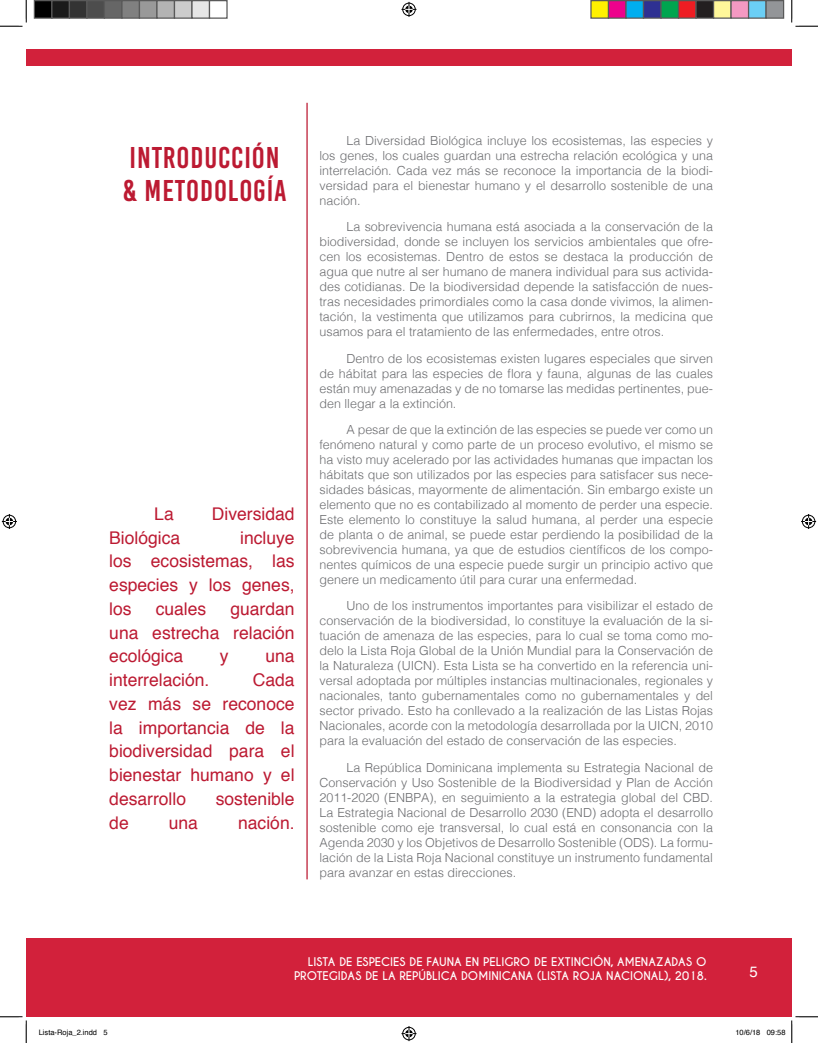
<style>
.page{position:relative;width:818px;height:1043px;background:#fff}
.page>*{position:absolute;margin:0;border:0;box-sizing:border-box;transform-origin:0 0}
.t1{font:30px "Bebas Kai";letter-spacing:.03em;color:#bc1a32}
.t2{font:17.5px/23.8px "Helvetica";color:#bc1a32;text-align:justify}
.t3{font:15px "Helvetica";color:#fff}
.Texto_general{font:300 12.5px/15px "Helvetica";color:#6c6d70;text-align:justify}
.t4{font:700 11.25px/13.5px "Caviar Dreams";color:#fff;text-align:right}
.t5{font:7.5px "Helvetica";color:#000}
</style>
<div class="page">
<div style="left:27px;top:49px;width:764px;height:17px;background:#d2213b"></div>
<div style="left:27px;top:938px;width:764px;height:78px;background:#d2213b"></div>
<svg style="left:26px;top:49px;width:1px;height:17px"></svg>
<hr style="left:26px;top:938px;width:1px;height:78px;background:#d2213b">
<hr style="left:306px;top:103px;width:2px;height:776px;background:#bc1a32">
<svg style="left:0;top:0;width:27px;height:27px"></svg>
<svg style="left:0;top:1016px;width:27px;height:26px"></svg>
<svg style="left:791px;top:0;width:27px;height:27px"></svg>
<svg style="left:401px;top:2px;width:15px;height:15px"></svg>
<svg style="left:401px;top:1026px;width:15px;height:15px"></svg>
<svg style="left:2px;top:514px;width:15px;height:15px"></svg>
<svg style="left:801px;top:514px;width:15px;height:15px"></svg>
<div style="left:34px;top:1px;width:18px;height:17px;background:#000"></div>
<div style="left:34px;top:0;width:18px;height:19px;border:1px solid #595959"></div>
<div style="left:52px;top:1px;width:17px;height:17px;background:#1a1a1a"></div>
<div style="left:51px;top:0;width:19px;height:19px;border:1px solid #595959"></div>
<div style="left:69px;top:1px;width:18px;height:17px;background:#333"></div>
<div style="left:69px;top:0;width:19px;height:19px;border:1px solid #595959"></div>
<div style="left:87px;top:1px;width:17px;height:17px;background:#4d4d4d"></div>
<div style="left:86px;top:0;width:19px;height:19px;border:1px solid #595959"></div>
<div style="left:104px;top:1px;width:18px;height:17px;background:#666"></div>
<div style="left:104px;top:0;width:18px;height:19px;border:1px solid #595959"></div>
<div style="left:122px;top:1px;width:17px;height:17px;background:#808080"></div>
<div style="left:121px;top:0;width:19px;height:19px;border:1px solid #595959"></div>
<div style="left:139px;top:1px;width:18px;height:17px;background:#999"></div>
<div style="left:139px;top:0;width:19px;height:19px;border:1px solid #595959"></div>
<div style="left:157px;top:1px;width:17px;height:17px;background:#b3b3b3"></div>
<div style="left:156px;top:0;width:19px;height:19px;border:1px solid #595959"></div>
<div style="left:174px;top:1px;width:18px;height:17px;background:#ccc"></div>
<div style="left:174px;top:0;width:18px;height:19px;border:1px solid #595959"></div>
<div style="left:192px;top:1px;width:17px;height:17px;background:#e6e6e6"></div>
<div style="left:191px;top:0;width:19px;height:19px;border:1px solid #595959"></div>
<div style="left:209px;top:0;width:19px;height:19px;border:1px solid #595959"></div>
<div style="left:591px;top:1px;width:17px;height:17px;background:#fff101"></div>
<div style="left:590px;top:0;width:19px;height:19px;border:1px solid #595959"></div>
<div style="left:608px;top:1px;width:18px;height:17px;background:#ed028c"></div>
<div style="left:608px;top:0;width:18px;height:19px;border:1px solid #595959"></div>
<div style="left:626px;top:1px;width:17px;height:17px;background:#00aeef"></div>
<div style="left:625px;top:0;width:19px;height:19px;border:1px solid #595959"></div>
<div style="left:643px;top:1px;width:18px;height:17px;background:#2e3092"></div>
<div style="left:642px;top:0;width:19px;height:19px;border:1px solid #595959"></div>
<div style="left:661px;top:1px;width:17px;height:17px;background:#00a54f"></div>
<div style="left:660px;top:0;width:19px;height:19px;border:1px solid #595959"></div>
<div style="left:678px;top:1px;width:18px;height:17px;background:#ee1d23"></div>
<div style="left:678px;top:0;width:18px;height:19px;border:1px solid #595959"></div>
<div style="left:696px;top:1px;width:17px;height:17px;background:#231f20"></div>
<div style="left:695px;top:0;width:19px;height:19px;border:1px solid #595959"></div>
<div style="left:713px;top:1px;width:18px;height:17px;background:#fff79a"></div>
<div style="left:712px;top:0;width:19px;height:19px;border:1px solid #595959"></div>
<div style="left:731px;top:1px;width:17px;height:17px;background:#f499c2"></div>
<div style="left:730px;top:0;width:19px;height:19px;border:1px solid #595959"></div>
<div style="left:748px;top:1px;width:18px;height:17px;background:#6bcff6"></div>
<div style="left:748px;top:0;width:18px;height:19px;border:1px solid #595959"></div>
<div style="left:766px;top:1px;width:17px;height:17px;background:#939598"></div>
<div style="left:765px;top:0;width:19px;height:19px;border:1px solid #595959"></div>
<svg style="left:766px;top:1015px;width:52px;height:27px"></svg>
<p class="t1" style="left:129px;top:142px;width:152px">INTRODUCCIÓN</p>
<p class="t1" style="left:123px;top:174px;width:166px">&amp; METODOLOGÍA</p>
<p class="t2" style="left:154px;top:502px;width:21px">La</p>
<p class="t2" style="left:212px;top:502px;width:84px">Diversidad</p>
<p class="t2" style="left:109px;top:526px;width:72px">Biológica</p>
<p class="t2" style="left:109px;top:526px;width:187px;text-indent:131px">incluye los ecosistemas, las especies y los genes, los</p>
<p class="t2" style="left:109px;top:597px;width:187px;text-indent:121px">guardan una estrecha relación ecológica</p>
<p class="t2" style="left:156px;top:597px;width:52px">cuales</p>
<p class="t2" style="left:220px;top:645px;width:10px">y</p>
<p class="t2" style="left:265px;top:645px;width:31px">una</p>
<p class="t2" style="left:109px;top:668px;width:187px;text-indent:143px">Cada vez más se reconoce la importancia de la biodiversidad para el bienestar humano y el desarrollo</p>
<p class="t2" style="left:109px;top:668px;width:102px">interrelación.</p>
<p class="t2" style="left:216px;top:787px;width:80px">sostenible</p>
<p class="t2" style="left:109px;top:811px;width:21px">de</p>
<p class="t2" style="left:169px;top:811px;width:31px">una</p>
<p class="t2" style="left:238px;top:811px;width:58px">nación.</p>
<p class="Texto_general" style="left:319px;top:132px;width:395px;text-indent:27px">La Diversidad Biológica incluye los ecosistemas, las especies y los genes, los cuales guardan una estrecha relación ecológica y una interrelación. Cada vez más se reconoce la importancia de la biodi&shy;versidad para el bienestar humano y el desarrollo sostenible de una nación.</p>
<p class="Texto_general" style="left:319px;top:218px;width:395px;text-indent:27px">La sobrevivencia humana está asociada a la conservación de la biodiversidad, donde se incluyen los servicios ambientales que ofre&shy;cen los ecosistemas. Dentro de estos se destaca la producción de agua que nutre al ser humano de manera individual para sus activida&shy;des cotidianas. De la biodiversidad depende la satisfacción de nues&shy;tras necesidades primordiales como la casa donde vivimos, la alimen&shy;tación, la vestimenta que utilizamos para cubrirnos, la medicina que usamos para el tratamiento de las enfermedades, entre otros.</p>
<p class="Texto_general" style="left:319px;top:350px;width:395px;text-indent:27px">Dentro de los ecosistemas existen lugares especiales que sirven de hábitat para las especies de flora y fauna, algunas de las cuales están muy amenazadas y de no tomarse las medidas pertinentes, pue&shy;den llegar a la extinción.</p>
<p class="Texto_general" style="left:319px;top:421px;width:395px;text-indent:27px">A pesar de que la extinción de las especies se puede ver como un fenómeno natural y como parte de un proceso evolutivo, el mismo se ha visto muy acelerado por las actividades humanas que impactan los hábitats que son utilizados por las especies para satisfacer sus nece&shy;sidades básicas, mayormente de alimentación. Sin embargo existe un elemento que no es contabilizado al momento de perder una especie.<br>Este elemento lo constituye la salud humana, al perder una especie de planta o de animal, se puede estar perdiendo la posibilidad de la sobrevivencia humana, ya que de estudios científicos de los compo&shy;nentes químicos de una especie puede surgir un principio activo que genere un medicamento útil para curar una enfermedad.</p>
<p class="Texto_general" style="left:319px;top:597px;width:395px;text-indent:27px">Uno de los instrumentos importantes para visibilizar el estado de conservación de la biodiversidad, lo constituye la evaluación de la si&shy;tuación de amenaza de las especies, para lo cual se toma como mo&shy;delo la Lista Roja Global de la Unión Mundial para la Conservación de la Naturaleza (UICN). Esta Lista se ha convertido en la referencia uni&shy;versal adoptada por múltiples instancias multinacionales, regionales y nacionales, tanto gubernamentales como no gubernamentales y del sector privado. Esto ha conllevado a la realización de las Listas Rojas Nacionales, acorde con la metodología desarrollada por la UICN, 2010 para la evaluación del estado de conservación de las especies.</p>
<p class="Texto_general" style="left:319px;top:758px;width:395px;text-indent:27px">La República Dominicana implementa su Estrategia Nacional de Conservación y Uso Sostenible de la Biodiversidad y Plan de Acción 2011-2020 (ENBPA), en seguimiento a la estrategia global del CBD.<br>La Estrategia Nacional de Desarrollo 2030 (END) adopta el desarrollo sostenible como eje transversal, lo cual está en consonancia con la Agenda 2030 y los Objetivos de Desarrollo Sostenible (ODS). La formu&shy;lación de la Lista Roja Nacional constituye un instrumento fundamental para avanzar en estas direcciones.</p>
<p class="t4" style="left:294px;top:955px;width:414px">LISTA DE ESPECIES DE FAUNA EN PELIGRO DE EXTINCIÓN, AMENAZADAS O<br>PROTEGIDAS DE LA REPÚBLICA DOMINICANA (LISTA ROJA NACIONAL), 2018.</p>
<p class="t3" style="left:749px;top:960px;width:10px">5</p>
<p class="t5" style="left:39px;top:1027px;width:70px">Lista-Roja_2.indd 5</p>
<p class="t5" style="left:735px;top:1027px;width:52px">10/6/18 09:58</p>
</div>
